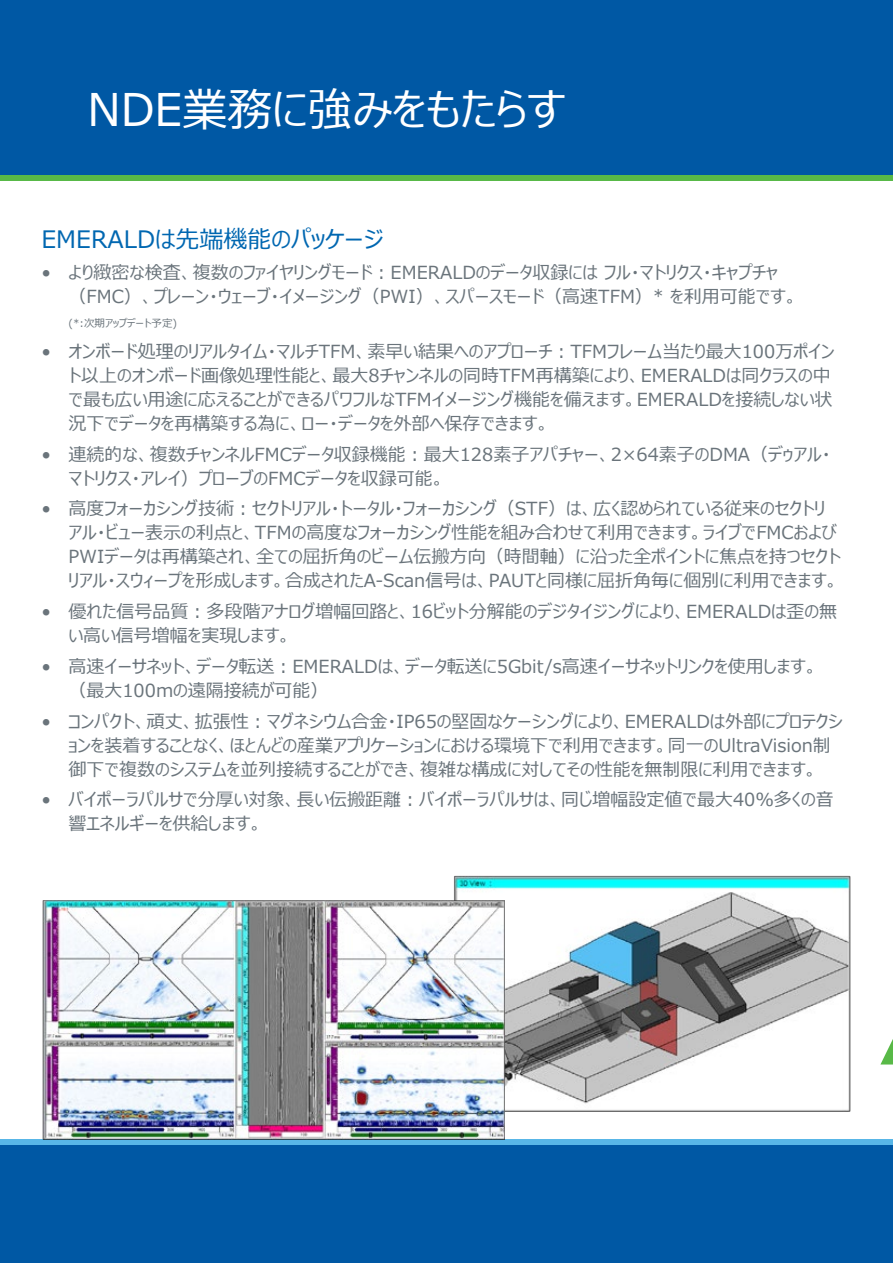
<style>
.page{position:relative;width:893px;height:1263px;background:#fff}
.page>*{position:absolute;margin:0;border:0;box-sizing:border-box;transform-origin:0 0}
.t1{font:45px "Meiryo UI";color:#fff}
.t2{font:24px "Meiryo UI";color:#0067b1}
.t3{font:18px/24px "Meiryo UI";color:#6a747b}
.t4{font:10.5px "Meiryo UI";color:#6a747b}
</style>
<div class="page">
<div style="left:0;top:1144px;width:893px;height:119px;background:#0058a4"></div>
<div style="left:0;top:1139px;width:893px;height:5px;background:#58b6e7"></div>
<div style="left:0;top:175px;width:893px;height:6px;background:#58b947"></div>
<img style="left:454px;top:875px;width:397px;height:237px">
<img style="left:42px;top:900px;width:463px;height:239px">
<svg style="left:880px;top:1039px;width:13px;height:25px"></svg>
<div style="left:0;top:0;width:893px;height:175px;background:#0058a4"></div>
<h1 class="t1" style="left:87px;top:78px;width:479px">NDE業務に強みをもたらす</h1>
<h1 class="t1" style="left:49px;top:78px;width:479px">NDE業務に強みをもたらす</h1>
<h2 class="t2" style="left:41px;top:223px;width:344px">EMERALDは先端機能のパッケージ</h2>
<p class="t3" style="left:68px;top:261px;width:731px;text-indent:-27px">• より緻密な検査、複数のファイヤリングモード：EMERALDのデータ収録には フル・マトリクス・キャプチャ（FMC）、プレーン・ウェーブ・イメージング（PWI）、スパースモード（高速TFM）* を利用可能です。</p>
<p class="t4" style="left:68px;top:316px;width:110px">(*:次期アップデート予定)</p>
<p class="t3" style="left:68px;top:340px;width:767px;text-indent:-27px">• オンボード処理のリアルタイム・マルチTFM、素早い結果へのアプローチ：TFMフレーム当たり最大100万ポイント以上のオンボード画像処理性能と、最大8チャンネルの同時TFM再構築により、EMERALDは同クラスの中で最も広い用途に応えることができるパワフルなTFMイメージング機能を備えます。EMERALDを接続しない状況下でデータを再構築する為に、ロー・データを外部へ保存できます。</p>
<p class="t3" style="left:68px;top:443px;width:764px;text-indent:-27px">• 連続的な、複数チャンネルFMCデータ収録機能：最大128素子アパチャー、2×64素子のDMA（デゥアル・マトリクス・アレイ）プローブのFMCデータを収録可能。</p>
<p class="t3" style="left:68px;top:498px;width:774px;text-indent:-27px">• 高度フォーカシング技術：セクトリアル・トータル・フォーカシング（STF）は、広く認められている従来のセクトリアル・ビュー表示の利点と、TFMの高度なフォーカシング性能を組み合わせて利用できます。ライブでFMCおよびPWIデータは再構築され、全ての屈折角のビーム伝搬方向（時間軸）に沿った全ポイントに焦点を持つセクトリアル・スウィープを形成します。合成されたA‐Scan信号は、PAUTと同様に屈折角毎に個別に利用できます。</p>
<p class="t3" style="left:68px;top:600px;width:770px;text-indent:-27px">• 優れた信号品質：多段階アナログ増幅回路と、16ビット分解能のデジタイジングにより、EMERALDは歪の無い高い信号増幅を実現します。</p>
<p class="t3" style="left:68px;top:655px;width:751px;text-indent:-27px">• 高速イーサネット、データ転送：EMERALDは、データ転送に5Gbit/s高速イーサネットリンクを使用します。（最大100mの遠隔接続が可能）</p>
<p class="t3" style="left:68px;top:710px;width:776px;text-indent:-27px">• コンパクト、頑丈、拡張性：マグネシウム合金・IP65の堅固なケーシングにより、EMERALDは外部にプロテクションを装着することなく、ほとんどの産業アプリケーションにおける環境下で利用できます。同一のUltraVision制御下で複数のシステムを並列接続することができ、複雑な構成に対してその性能を無制限に利用できます。</p>
<p class="t3" style="left:68px;top:789px;width:767px;text-indent:-27px">• バイポーラパルサで分厚い対象、長い伝搬距離：バイポーラパルサは、同じ増幅設定値で最大40%多くの音響エネルギーを供給します。</p>
</div>
